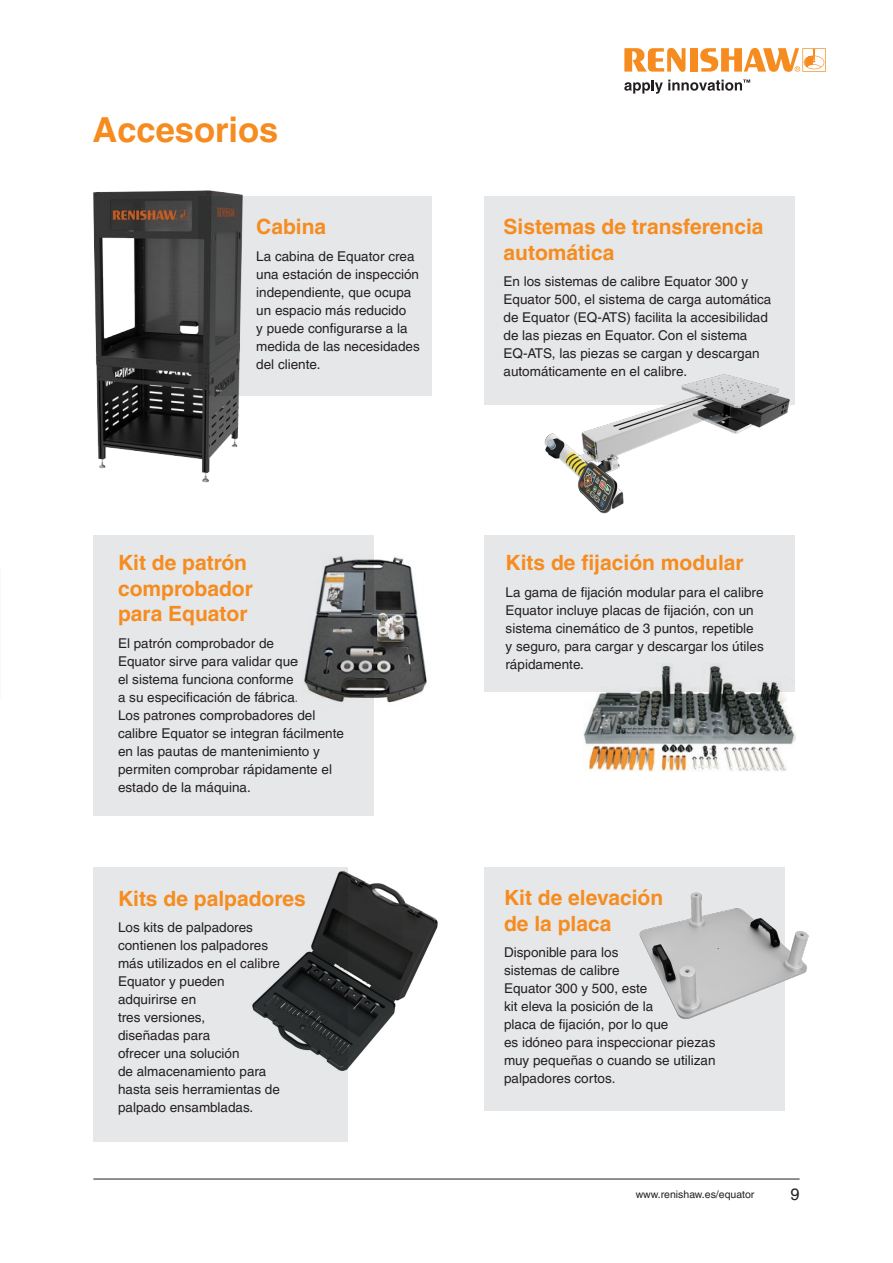
<style>
.page{position:relative;width:893px;height:1263px;background:#fff}
.page>*{position:absolute;margin:0;border:0;box-sizing:border-box;transform-origin:0 0}
.Inside_Headline_21pt_Bold{font:700 34.5px "Helvetica LT Pro";color:#f68c1f}
.Subheading_14pt_Bold{font:700 21px/25.5px "Helvetica LT Pro";color:#f68c1f}
.t1{font:16.5px "Helvetica LT Pro";color:#231f20}
.Body_Text_9pt{font:13.5px/18px "Helvetica LT Pro";color:#231f20}
.t2{font:10.5px "Helvetica LT Pro";color:#231f20}
</style>
<div class="page">
<hr style="left:93px;top:1179px;width:707px;height:1px;background:#231f20">
<div style="left:485px;top:197px;width:310px;height:208px;background:#e6e7e9"></div>
<div style="left:94px;top:535px;width:280px;height:281px;background:#e6e7e9"></div>
<div style="left:94px;top:867px;width:254px;height:275px;background:#e6e7e9"></div>
<div style="left:485px;top:867px;width:300px;height:243px;background:#e6e7e9"></div>
<div style="left:485px;top:535px;width:310px;height:157px;background:#e6e7e9"></div>
<div style="left:199px;top:197px;width:233px;height:199px;background:#e6e7e9"></div>
<img style="left:252px;top:868px;width:233px;height:206px">
<img style="left:544px;top:374px;width:246px;height:140px">
<img style="left:640px;top:892px;width:169px;height:127px">
<img style="left:584px;top:665px;width:212px;height:107px">
<img style="left:304px;top:556px;width:123px;height:147px">
<img style="left:93px;top:190px;width:223px;height:293px">
<svg style="left:624px;top:48px;width:61px;height:24px"></svg>
<div style="left:690px;top:48px;width:7px;height:24px;background:#f68c1f"></div>
<svg style="left:700px;top:48px;width:126px;height:24px"></svg>
<svg style="left:624px;top:80px;width:126px;height:14px"></svg>
<p class="Inside_Headline_21pt_Bold" style="left:92px;top:109px;width:187px">Accesorios</p>
<p class="Subheading_14pt_Bold" style="left:256px;top:214px;width:72px">Cabina</p>
<p class="Body_Text_9pt" style="left:256px;top:247px;width:165px">La cabina de Equator crea una estación de inspección independiente, que ocupa un espacio más reducido<br>y puede configurarse a la medida de las necesidades del cliente.</p>
<p class="Subheading_14pt_Bold" style="left:118px;top:550px;width:136px">Kit de patrón comprobador para Equator</p>
<p class="Body_Text_9pt" style="left:118px;top:634px;width:227px">El patrón comprobador de<br>Equator sirve para validar que<br>el sistema funciona conforme<br>a su especificación de fábrica.<br>Los patrones comprobadores del calibre Equator se integran fácilmente en las pautas de mantenimiento y permiten comprobar rápidamente el estado de la máquina.</p>
<p class="Subheading_14pt_Bold" style="left:118px;top:885px;width:189px">Kits de palpadores</p>
<p class="Body_Text_9pt" style="left:118px;top:918px;width:164px">Los kits de palpadores contienen los palpadores más utilizados en el calibre<br>Equator y pueden adquirirse en<br>tres versiones,<br>diseñadas para<br>ofrecer una solución<br>de almacenamiento para hasta seis herramientas de palpado ensambladas.</p>
<p class="Subheading_14pt_Bold" style="left:503px;top:214px;width:262px">Sistemas de transferencia automática</p>
<p class="Body_Text_9pt" style="left:503px;top:272px;width:269px">En los sistemas de calibre Equator 300 y Equator 500, el sistema de carga automática de Equator (EQ-ATS) facilita la accesibilidad de las piezas en Equator. Con el sistema EQ-ATS, las piezas se cargan y descargan automáticamente en el calibre.</p>
<p class="Subheading_14pt_Bold" style="left:506px;top:550px;width:240px">Kits de fijación modular</p>
<p class="Body_Text_9pt" style="left:506px;top:583px;width:260px">La gama de fijación modular para el calibre Equator incluye placas de fijación, con un sistema cinemático de 3 puntos, repetible<br>y seguro, para cargar y descargar los útiles rápidamente.</p>
<p class="Subheading_14pt_Bold" style="left:504px;top:885px;width:161px">Kit de elevación de la placa</p>
<p class="Body_Text_9pt" style="left:504px;top:943px;width:213px">Disponible para los<br>sistemas de calibre<br>Equator 300 y 500, este<br>kit eleva la posición de la<br>placa de fijación, por lo que<br>es idóneo para inspeccionar piezas muy pequeñas o cuando se utilizan palpadores cortos.</p>
<p class="t2" style="left:636px;top:1188px;width:120px">www.renishaw.es/equator</p>
<p class="t1" style="left:790px;top:1185px;width:11px">9</p>
</div>
